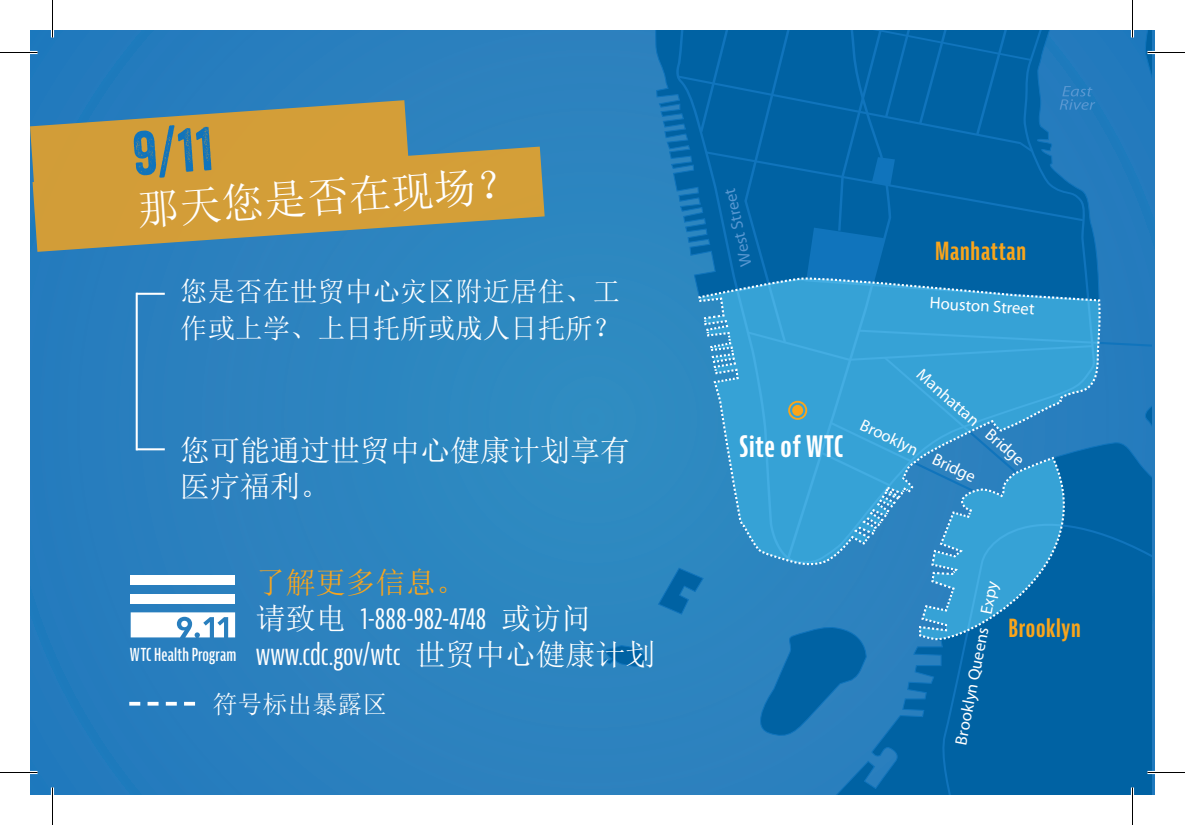
<style>
.page{position:relative;width:1185px;height:825px;background:#fff}
.page>*{position:absolute;margin:0;border:0;box-sizing:border-box;transform-origin:0 0}
.t1{font:59.75px "Veneer";color:#1074bc}
.t2{font:42.5px "Sim Sun";color:#fff}
.t3{font:extra-condensed 30px/36px "Bernina Sans";letter-spacing:-.005em;color:#fff}
.t4{font:30px/36px "Sim Sun";color:#fff}
.t5{font:700 extra-condensed 29px "Bernina Sans";letter-spacing:.03em;color:#fff}
.t6{font:27.5px/37.5px "Sim Sun";color:#fff}
.t7{font:25px "Sim Sun";color:#fff}
.t8{font:700 extra-condensed 24.25px "Bernina Sans";letter-spacing:.03em;color:#f9a51b}
.t9{font:600 extra-condensed 17.5px "Bernina Sans";letter-spacing:.01em;color:#fff}
.t10{font:16.75px "Myriad";color:#fff}
.t11{font:16.75px "Myriad";color:#5897d1}
.s1{font-family:"Sim Sun";font-stretch:normal;color:#f9a51b}
.s2{font-family:"Sim Sun";font-stretch:normal}
</style>
<div class="page">
<div style="left:31px;top:30px;width:1123px;height:765px;background:#2c82be"></div>
<svg style="left:604px;top:646px;width:41px;height:21px"></svg>
<svg style="left:836px;top:742px;width:106px;height:53px"></svg>
<div style="left:942px;top:742px;width:210px;height:53px;background:#0062a3"></div>
<svg style="left:657px;top:30px;width:495px;height:712px"></svg>
<div style="left:788px;top:401px;width:19px;height:19px;border:2px solid #f9a51b;border-radius:50%"></div>
<div style="left:792px;top:405px;width:11px;height:11px;background:#f9a51b;border-radius:50%"></div>
<svg style="left:33px;top:147px;width:512px;height:105px;fill:#d39d38"></svg>
<svg style="left:30px;top:100px;width:378px;height:84px;background:#b5974e"></svg>
<hr style="left:136px;top:293px;width:29px;height:2px;background:#fff">
<hr style="left:136px;top:293px;width:2px;height:157px;background:#fff">
<hr style="left:136px;top:448px;width:29px;height:2px;background:#fff">
<div style="left:131px;top:594px;width:104px;height:9px;background:#fff"></div>
<div style="left:131px;top:575px;width:104px;height:10px;background:#fff"></div>
<svg style="left:131px;top:612px;width:104px;height:25px;background:#dae8f3"></svg>
<svg style="left:129px;top:702px;width:66px;height:4px"></svg>
<hr style="left:0;top:51px;width:38px;height:3px;background:#fff">
<hr style="left:1148px;top:51px;width:37px;height:3px;background:#fff">
<hr style="left:0;top:771px;width:38px;height:3px;background:#fff">
<hr style="left:1148px;top:771px;width:37px;height:3px;background:#fff">
<hr style="left:51px;top:0;width:3px;height:38px;background:#fff">
<hr style="left:51px;top:788px;width:3px;height:37px;background:#fff">
<hr style="left:1131px;top:0;width:3px;height:38px;background:#fff">
<hr style="left:1131px;top:788px;width:3px;height:37px;background:#fff">
<hr style="left:0;top:52px;width:38px;height:1px;background:#000">
<hr style="left:1148px;top:52px;width:37px;height:1px;background:#000">
<hr style="left:0;top:772px;width:38px;height:1px;background:#000">
<hr style="left:1148px;top:772px;width:37px;height:1px;background:#000">
<hr style="left:52px;top:0;width:1px;height:38px;background:#000">
<hr style="left:52px;top:788px;width:1px;height:37px;background:#000">
<hr style="left:1132px;top:0;width:1px;height:38px;background:#000">
<hr style="left:1132px;top:788px;width:1px;height:37px;background:#000">
<p class="t1" style="left:131px;top:118px;width:82px;rotate:-4deg">9/11</p>
<p class="t2" style="left:136px;top:189px;width:384px;rotate:-4deg">那天您是否在现场？</p>
<p class="t6" style="left:180px;top:272px;width:441px">您是否在世贸中心灾区附近居住、工作或上学、上日托所或成人日托所？</p>
<p class="t4" style="left:180px;top:433px;width:451px">您可能通过世贸中心健康计划享有医疗福利。</p>
<p class="t3" style="left:256px;top:565px;width:401px"><span class="s1">了解更多信息。<br></span><span class="s2">请致电</span> 1-888-982-4748 <span class="s2">或访问</span>www.cdc.gov/wtc <span class="s2">世贸中心健康计划</span></p>
<p class="t7" style="left:212px;top:692px;width:177px">符号标出暴露区</p>
<p class="t9" style="left:130px;top:644px;width:108px">WTC Health Program</p>
<p class="t11" style="left:738px;top:268px;width:81px;rotate:-102deg">West Street</p>
<p class="t8" style="left:935px;top:237px;width:92px">Manhattan</p>
<p class="t10" style="left:931px;top:294px;width:106px;rotate:4deg">Houston Street</p>
<p class="t5" style="left:739px;top:430px;width:105px">Site of WTC</p>
<p class="t10" style="left:925px;top:366px;width:138px;rotate:41deg">Manhattan Bridge</p>
<p class="t10" style="left:865px;top:417px;width:127px;rotate:25deg">Brooklyn Bridge</p>
<p class="t10" style="left:952px;top:743px;width:168px;rotate:-79deg">Brooklyn Queens Expy</p>
<p class="t8" style="left:1008px;top:614px;width:74px">Brooklyn</p>
</div>
